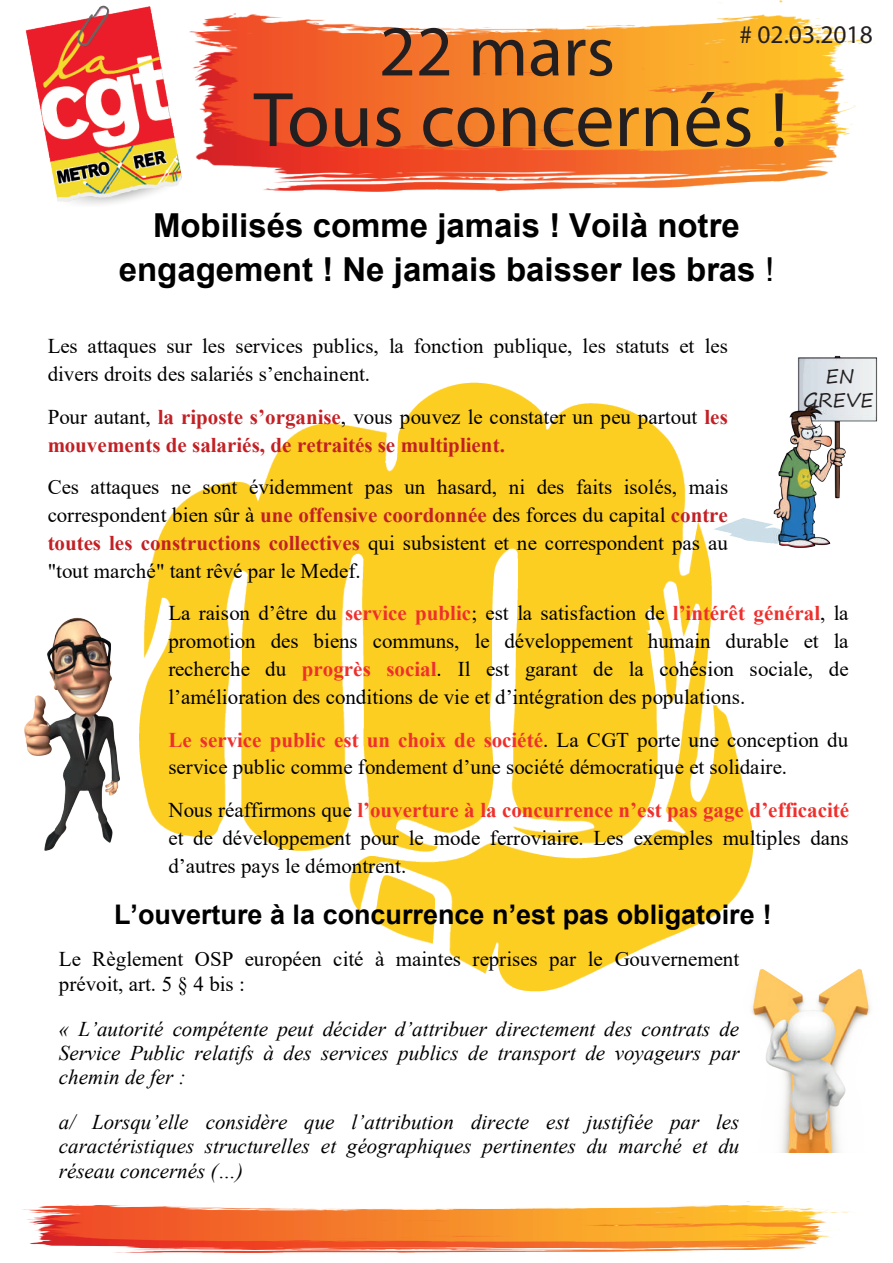
<style>
.page{position:relative;width:893px;height:1263px;background:#fff}
.page>*{position:absolute;margin:0;border:0;box-sizing:border-box;transform-origin:0 0}
.t1{font:78px "Myriad Pro";color:#231f20}
.t2{font:72px "Myriad Pro";color:#231f20}
.t3{font:700 33px/43.8px "Arial";color:#000001;text-align:center}
.t4{font:700 27px "Arial";color:#000001}
.t5{font:25.5px "Myriad Pro";color:#231f20}
.t6{font:21px/27.8px "Times New Roman";color:#000001}
.t7{font:italic 21px/24.2px "Times New Roman";color:#000001;text-align:justify}
.t8{font:700 21px/28.5px "Times New Roman";color:#c22025}
.t9{font:19.5px/24.8px "Segoe Print";color:#231f20;text-align:center}
.s1{font-weight:400}
.s2{font-weight:400;color:#000001}
.s3{font-weight:700;color:#c22025}
.s4{font-weight:700;color:#ee302d}
</style>
<div class="page">
<img style="left:25px;top:5px;width:157px;height:199px">
<img style="left:144px;top:382px;width:610px;height:610px">
<img style="left:189px;top:0;width:686px;height:192px">
<img style="left:22px;top:1201px;width:832px;height:52px">
<img style="left:695px;top:355px;width:183px;height:204px">
<img style="left:24px;top:614px;width:121px;height:241px">
<img style="left:711px;top:952px;width:160px;height:200px">
<p class="t5" style="left:739px;top:19px;width:135px"># 02.03.2018</p>
<h2 class="t2" style="left:379px;top:7px;width:237px">22 mars</h2>
<h1 class="t1" style="left:254px;top:72px;width:536px">Tous concernés !</h1>
<h3 class="t3" style="left:119px;top:204px;width:657px">Mobilisés comme jamais ! Voilà notre engagement ! Ne jamais baisser les bras <span class="s1">!</span></h3>
<p class="t6" style="left:48px;top:331px;width:682px">Les attaques sur les services publics, la fonction publique, les statuts et les divers droits des salariés s’enchainent.</p>
<p class="t8" style="left:48px;top:402px;width:682px"><span class="s2">Pour autant,</span> la riposte s’organise<span class="s2">, vous pouvez le constater un peu partout</span> les mouvements de salariés, de retraités se multiplient.</p>
<p class="t6" style="left:48px;top:473px;width:682px;text-align:justify">Ces attaques ne sont évidemment pas un hasard, ni des faits isolés, mais correspondent bien sûr à <span class="s3">une offensive coordonnée</span> des forces du capital <span class="s3">contre toutes les constructions collectives</span> qui subsistent et ne correspondent pas au "tout marché" tant rêvé par le Medef.</p>
<p class="t6" style="left:168px;top:599px;width:682px;text-align:justify">La raison d’être du <span class="s4">service public</span>; est la satisfaction de <span class="s4">l’intérêt général</span>, la promotion des biens communs, le développement humain durable et la recherche du <span class="s4">progrès social</span>. Il est garant de la cohésion sociale, de l’amélioration des conditions de vie et d’intégration des populations.</p>
<p class="t6" style="left:168px;top:725px;width:681px"><span class="s4">Le service public est un choix de société</span>. La CGT porte une conception du service public comme fondement d’une société démocratique et solidaire.</p>
<p class="t6" style="left:168px;top:796px;width:682px;text-align:justify">Nous réaffirmons que <span class="s4">l’ouverture à la concurrence n’est pas gage d’efficacité </span>et de développement pour le mode ferroviaire. Les exemples multiples dans d’autres pays le démontrent.</p>
<p class="t4" style="left:114px;top:896px;width:659px">L’ouverture à la concurrence n’est pas obligatoire !</p>
<p class="t6" style="left:59px;top:946px;width:682px;line-height:24.3px">Le Règlement OSP européen cité à maintes reprises par le Gouvernement prévoit, art. 5 § 4 bis :</p>
<p class="t7" style="left:59px;top:1016px;width:682px">« L’autorité compétente peut décider d’attribuer directement des contrats de Service Public relatifs à des services publics de transport de voyageurs par chemin de fer :</p>
<p class="t7" style="left:59px;top:1110px;width:682px">a/ Lorsqu’elle considère que l’attribution directe est justifiée par les caractéristiques structurelles et géographiques pertinentes du marché et du réseau concernés (…)</p>
<p class="t9" style="left:803px;top:363px;width:72px">EN<br>GREVE</p>
</div>
